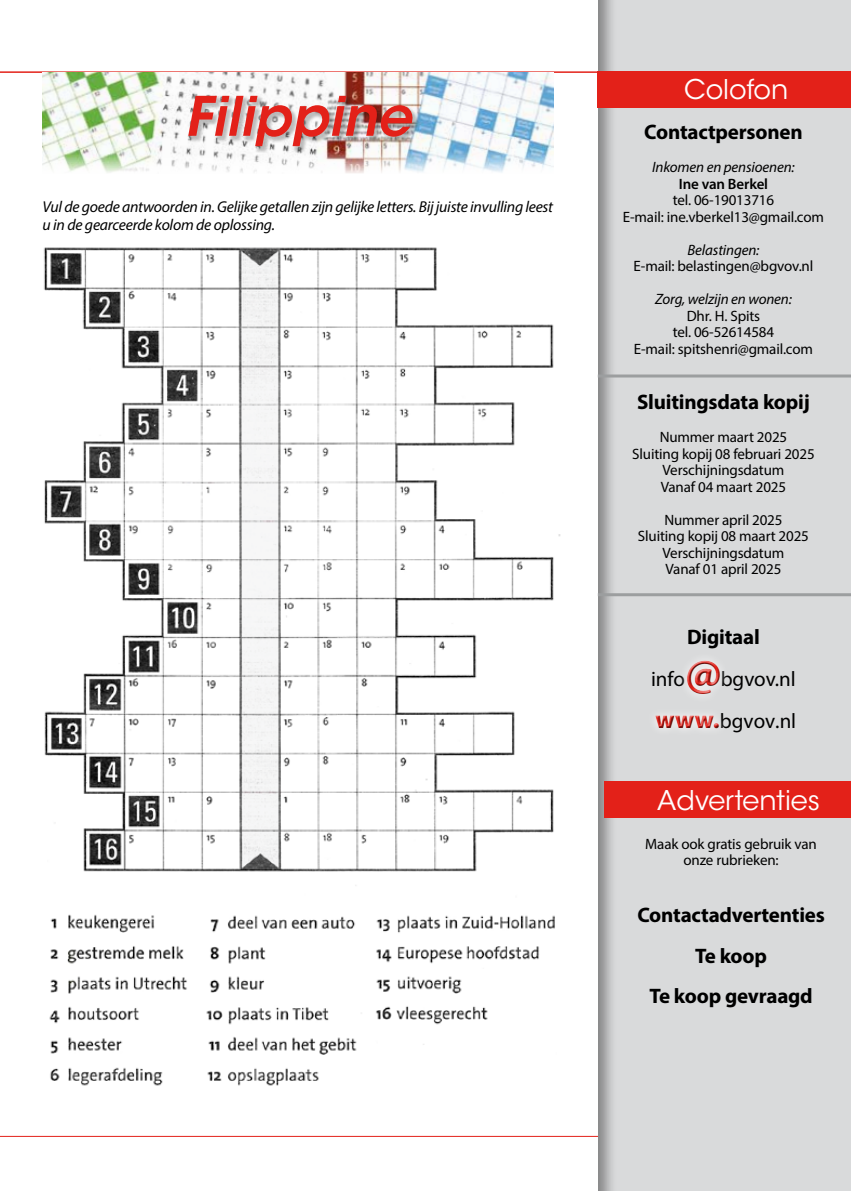
<style>
.page{position:relative;width:851px;height:1191px;background:#fff}
.page>*{position:absolute;margin:0;border:0;box-sizing:border-box;transform-origin:0 0}
.t1{font:italic 600 54px "ITC Avant Garde Std";color:#e32119}
.t2{font:900 48px "Myriad Pro";color:#e32119}
.t3{font:27px "ITC Avant Garde Std";color:#fff}
.t4{font:900 25.5px "Myriad Pro";color:#e32119}
.t5{font:700 21px/40.5px "Myriad Pro";letter-spacing:-.01em;color:#000;text-align:center}
.t6{font:21px/42px "Myriad Pro";color:#000}
.t7{font:italic 15.75px/18px "Myriad Pro";letter-spacing:-.015em;color:#000}
.t8{font:15px/16.5px "Myriad Pro";letter-spacing:-.01em;color:#000;text-align:center}
.t9{font:italic 15px "Myriad Pro";letter-spacing:-.01em;color:#000}
.t10{font:600 15px "Myriad Pro";letter-spacing:-.01em;color:#000}
</style>
<div class="page">
<hr style="left:0;top:71px;width:850px;height:2px;background:#e32119">
<hr style="left:0;top:1136px;width:727px;height:1px;background:#e32119">
<div style="left:597px;top:0;width:253px;height:1191px;background:#000;opacity:.4"></div>
<img style="left:43px;top:73px;width:510px;height:100px">
<div style="left:187px;top:94px;width:232px;height:59px;background:#000;opacity:.25"></div>
<div style="left:597px;top:71px;width:253px;height:36px;background:#e32119"></div>
<hr style="left:597px;top:374px;width:253px;height:3px;background:#9c9e9f">
<hr style="left:597px;top:593px;width:253px;height:3px;background:#9c9e9f">
<div style="left:677px;top:651px;width:51px;height:52px;background:#d9dadb"></div>
<div style="left:676px;top:649px;width:56px;height:43px;background:#d9dadb"></div>
<div style="left:676px;top:658px;width:56px;height:43px;background:#000;opacity:.75"></div>
<div style="left:646px;top:706px;width:81px;height:31px;background:#d9dadb"></div>
<div style="left:650px;top:704px;width:81px;height:28px;background:#d9dadb"></div>
<div style="left:650px;top:708px;width:81px;height:28px;background:#000;opacity:.75"></div>
<div style="left:604px;top:781px;width:246px;height:36px;background:#e32119"></div>
<img style="left:43px;top:247px;width:518px;height:639px">
<svg style="left:240px;top:248px;width:39px;height:620px;fill:#f5f5f5"></svg>
<img style="left:49px;top:914px;width:138px;height:172px">
<img style="left:206px;top:915px;width:156px;height:171px">
<img style="left:376px;top:915px;width:179px;height:130px">
<h1 class="t1" style="left:184px;top:82px;width:228px">Filippine</h1>
<p class="t7" style="left:43px;top:197px;width:512px">Vul de goede antwoorden in. Gelijke getallen zijn gelijke letters. Bij juiste invulling leest u in de gearceerde kolom de oplossing.</p>
<h3 class="t3" style="left:684px;top:73px;width:106px">Colofon</h3>
<h3 class="t5" style="left:644px;top:111px;width:160px">Contactpersonen</h3>
<p class="t9" style="left:652px;top:158px;width:144px">Inkomen en pensioenen:</p>
<p class="t10" style="left:678px;top:174px;width:91px">Ine van Berkel</p>
<p class="t8" style="left:622px;top:192px;width:203px">tel. 06-19013716<br>E-mail: ine.vberkel13@gmail.com</p>
<p class="t9" style="left:687px;top:240px;width:73px">Belastingen:</p>
<p class="t8" style="left:633px;top:258px;width:181px">E-mail: belastingen@bgvov.nl</p>
<p class="t9" style="left:655px;top:290px;width:138px">Zorg, welzijn en wonen:</p>
<p class="t8" style="left:633px;top:307px;width:181px">Dhr. H. Spits<br>tel. 06-52614584<br>E-mail: spitshenri@gmail.com</p>
<h3 class="t5" style="left:637px;top:381px;width:174px">Sluitingsdata kopij</h3>
<p class="t8" style="left:632px;top:429px;width:184px">Nummer maart 2025<br>Sluiting kopij 08 februari 2025<br>Verschijningsdatum<br>Vanaf 04 maart 2025</p>
<p class="t8" style="left:638px;top:511px;width:172px">Nummer april 2025<br>Sluiting kopij 08 maart 2025<br>Verschijningsdatum<br>Vanaf 01 april 2025</p>
<h3 class="t5" style="left:687px;top:616px;width:74px">Digitaal</h3>
<h2 class="t2" style="left:684px;top:641px;width:39px">@</h2>
<h3 class="t4" style="left:655px;top:702px;width:66px">www.</h3>
<h3 class="t6" style="left:651px;top:658px;width:35px">info</h3>
<h3 class="t6" style="left:719px;top:658px;width:78px">bgvov.nl bgvov.nl</h3>
<h3 class="t3" style="left:657px;top:783px;width:164px">Advertenties</h3>
<p class="t8" style="left:645px;top:835px;width:173px">Maak ook gratis gebruik van onze rubrieken:</p>
<h3 class="t5" style="left:637px;top:894px;width:189px">Contactadvertenties<br>Te koop<br>Te koop gevraagd</h3>
</div>
